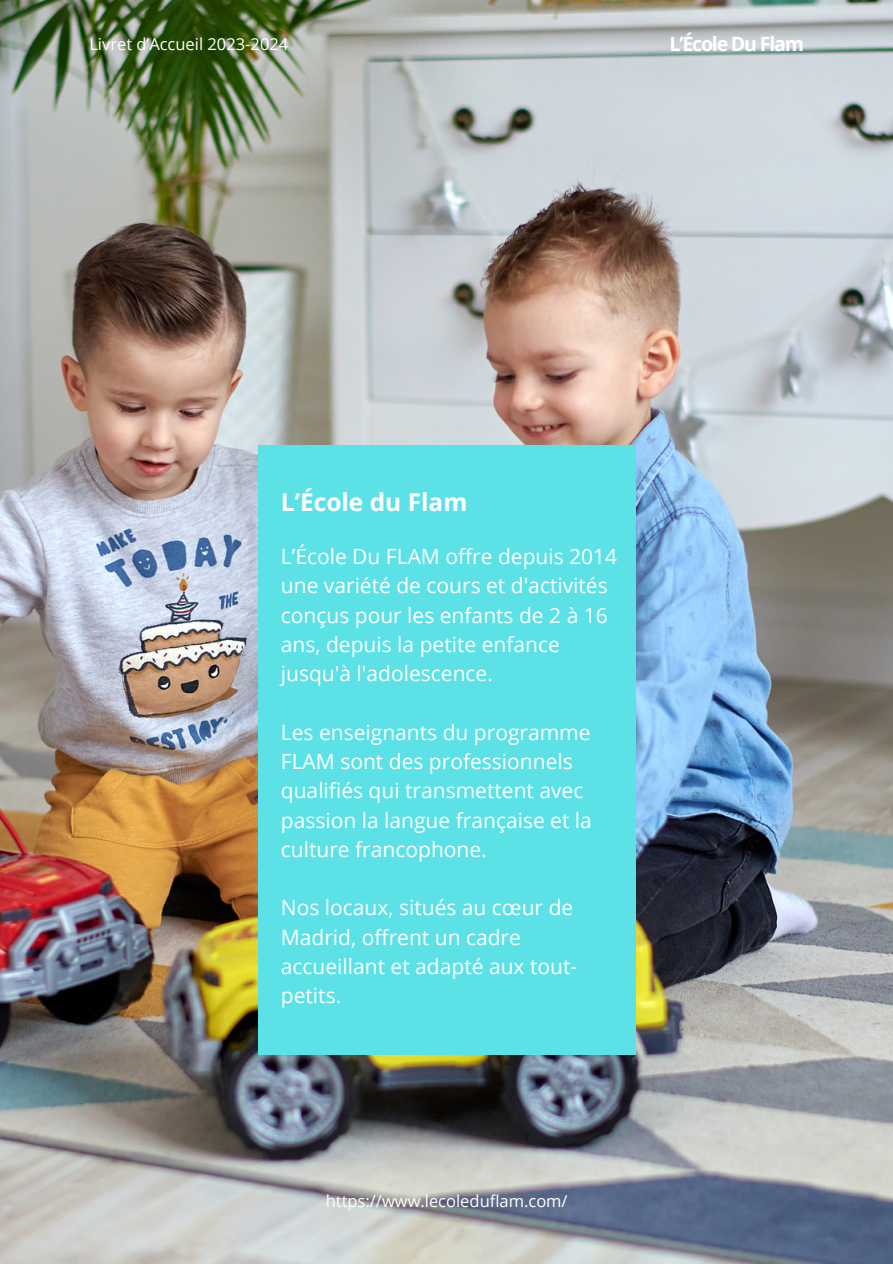
<style>
.page{position:relative;width:893px;height:1264px;background:#fff}
.page>*{position:absolute;margin:0;border:0;box-sizing:border-box;transform-origin:0 0}
.t1{font:700 24.45px "Open Sans";color:#fff}
.t2{font:21px/29.2px "Open Sans";color:#fff}
.t3{font:700 19.65px "Open Sans";letter-spacing:-.065em;color:#fff}
.t4{font:16.5px "Open Sans";color:#fff}
</style>
<div class="page">
<img style="left:0;top:0;width:892px;height:1263px">
<div style="left:258px;top:446px;width:377px;height:608px;background:#5ce1e6"></div>
<p class="t4" style="left:89px;top:33px;width:200px">Livret d’Accueil 2023-2024</p>
<h3 class="t3" style="left:669px;top:30px;width:136px">L’École Du Flam</h3>
<p class="t1" style="left:281px;top:485px;width:188px">L’École du Flam</p>
<h2 class="t2" style="left:281px;top:541px;width:338px">L’École Du FLAM offre depuis 2014 une variété de cours et d'activités conçus pour les enfants de 2 à 16 ans, depuis la petite enfance jusqu'à l'adolescence.</h2>
<h1 class="t2" style="left:281px;top:717px;width:312px">Les enseignants du programme<br>FLAM sont des professionnels qualifiés qui transmettent avec passion la langue française et la culture francophone.</h1>
<h3 class="t2" style="left:281px;top:892px;width:298px">Nos locaux, situés au cœur de<br>Madrid, offrent un cadre accueillant et adapté aux tout&shy;petits.</h3>
<h3 class="t4" style="left:326px;top:1188px;width:243px">https://www.lecoleduflam.com/</h3>
</div>
